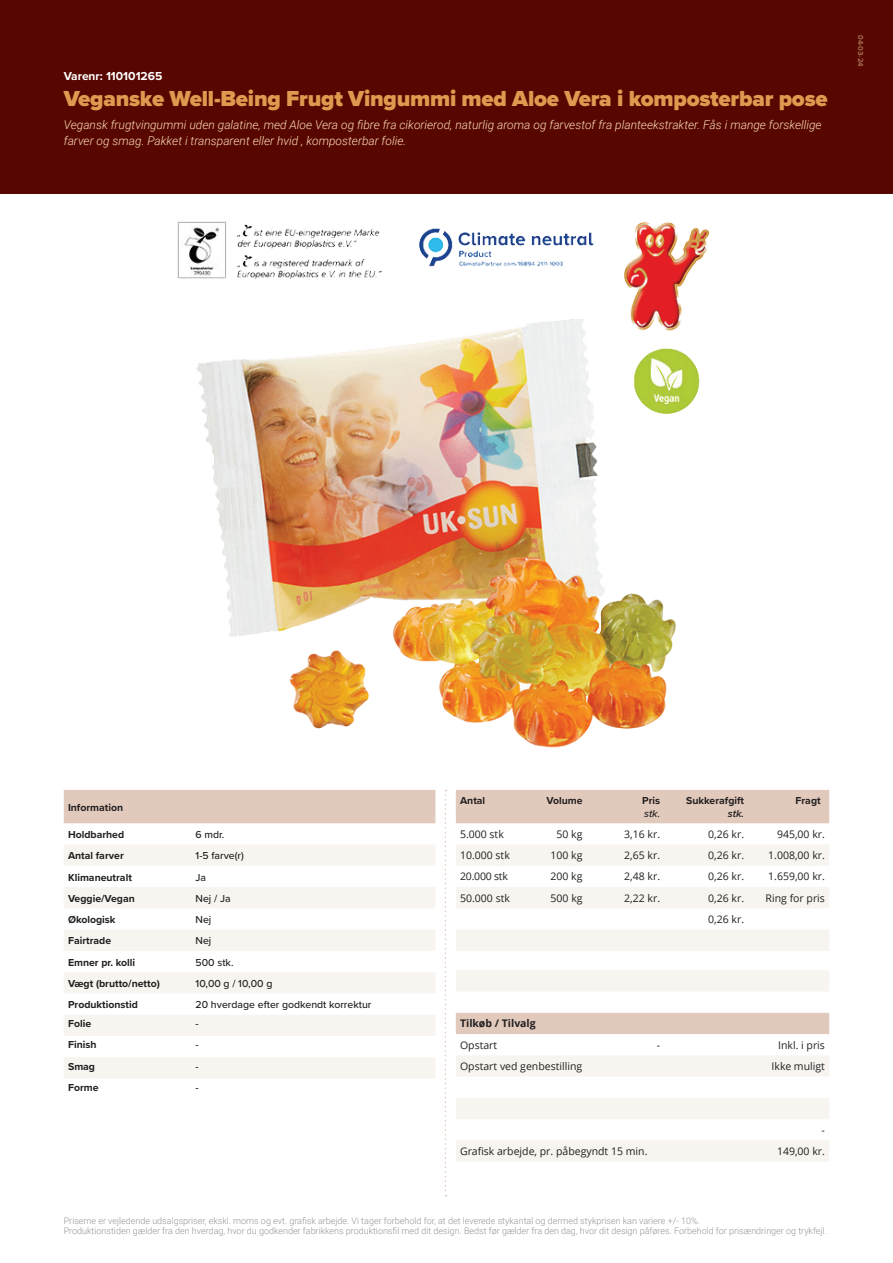
<style>
.page{position:relative;width:893px;height:1263px;background:#fff}
.page>*{position:absolute;margin:0;border:0;box-sizing:border-box;transform-origin:0 0}
.t1{font:900 22.5px "Proxima Nova";letter-spacing:-.01em;color:#e1984f}
.t2{font:italic 300 12px/16.5px "Roboto";color:#fddbb7}
.t3{font:700 12px "Proxima Nova";color:#fff}
.t4{font:10.5px "Open Sans";color:#231f20}
.t5{font:700 10.5px "Proxima Nova";color:#231f20}
.t6{font:500 10.5px "Proxima Nova";color:#231f20}
.t7{font:700 10.5px "Open Sans";color:#231f20}
.t8{font:italic 500 10.5px "Proxima Nova";color:#231f20}
.t9{font:italic 600 10.5px "Proxima Nova";color:#231f20}
.t10{font:300 9px/10.8px "Roboto";color:#939598}
.t11{font:700 7.5px "Proxima Nova";color:#a66d53}
</style>
<div class="page">
<div style="left:0;top:0;width:893px;height:193px;background:#570700"></div>
<div style="left:64px;top:790px;width:371px;height:33px;background:#e1c9bc"></div>
<svg style="left:64px;top:845px;width:371px;height:233px;fill:#f8f4f0"></svg>
<div style="left:456px;top:790px;width:373px;height:34px;background:#e1c9bc"></div>
<svg style="left:456px;top:845px;width:373px;height:316px;fill:#f8f4f0"></svg>
<img style="left:177px;top:221px;width:532px;height:527px">
<svg style="left:445px;top:790px;width:1px;height:406px"></svg>
<h2 class="t3" style="left:64px;top:67px;width:100px">Varenr: 110101265</h2>
<h1 class="t1" style="left:64px;top:81px;width:765px">Veganske Well-Being Frugt Vingummi med Aloe Vera i komposterbar pose</h1>
<h2 class="t2" style="left:64px;top:116px;width:759px">Vegansk frugtvingummi uden galatine, med Aloe Vera og fibre fra cikorierod, naturlig aroma og farvestof fra planteekstrakter. Fås i mange forskellige farver og smag. Pakket i transparent eller hvid , komposterbar folie.</h2>
<p class="t11" style="left:866px;top:35px;width:33px;rotate:90deg">04-03-24</p>
<p class="t5" style="left:68px;top:799px;width:57px">Information</p>
<p class="t5" style="left:68px;top:827px;width:58px">Holdbarhed</p>
<p class="t6" style="left:196px;top:827px;width:30px">6 mdr.</p>
<p class="t5" style="left:68px;top:848px;width:57px">Antal farver</p>
<p class="t6" style="left:196px;top:848px;width:50px">1-5 farve(r)</p>
<p class="t5" style="left:68px;top:869px;width:65px">Klimaneutralt</p>
<p class="t6" style="left:196px;top:869px;width:12px">Ja</p>
<p class="t5" style="left:68px;top:890px;width:68px">Veggie/Vegan</p>
<p class="t6" style="left:196px;top:890px;width:37px">Nej / Ja</p>
<p class="t5" style="left:68px;top:912px;width:49px">Økologisk</p>
<p class="t6" style="left:196px;top:912px;width:17px">Nej</p>
<p class="t5" style="left:68px;top:933px;width:45px">Fairtrade</p>
<p class="t6" style="left:196px;top:933px;width:17px">Nej</p>
<p class="t5" style="left:68px;top:954px;width:69px">Emner pr. kolli</p>
<p class="t6" style="left:196px;top:954px;width:39px">500 stk.</p>
<p class="t5" style="left:68px;top:975px;width:93px">Vægt (brutto/netto)</p>
<p class="t6" style="left:196px;top:975px;width:78px">10,00 g / 10,00 g</p>
<p class="t5" style="left:68px;top:997px;width:71px">Produktionstid</p>
<p class="t6" style="left:196px;top:997px;width:177px">20 hverdage efter godkendt korrektur</p>
<p class="t5" style="left:68px;top:1016px;width:25px">Folie</p>
<p class="t6" style="left:196px;top:1016px;width:5px">-</p>
<p class="t5" style="left:68px;top:1037px;width:30px">Finish</p>
<p class="t6" style="left:196px;top:1037px;width:5px">-</p>
<p class="t5" style="left:68px;top:1058px;width:29px">Smag</p>
<p class="t6" style="left:196px;top:1058px;width:5px">-</p>
<p class="t5" style="left:68px;top:1080px;width:32px">Forme</p>
<p class="t6" style="left:196px;top:1080px;width:5px">-</p>
<p class="t5" style="left:460px;top:793px;width:27px">Antal</p>
<p class="t5" style="left:546px;top:793px;width:38px">Volume</p>
<p class="t5" style="left:642px;top:793px;width:19px">Pris</p>
<p class="t8" style="left:644px;top:806px;width:18px">stk.</p>
<p class="t5" style="left:686px;top:793px;width:59px">Sukkerafgift</p>
<p class="t9" style="left:728px;top:806px;width:18px">stk.</p>
<p class="t5" style="left:795px;top:793px;width:27px">Fragt</p>
<p class="t4" style="left:460px;top:827px;width:45px">5.000 stk</p>
<p class="t4" style="left:557px;top:827px;width:28px">50 kg</p>
<p class="t4" style="left:624px;top:827px;width:37px">3,16 kr.</p>
<p class="t4" style="left:708px;top:827px;width:37px">0,26 kr.</p>
<p class="t4" style="left:777px;top:827px;width:49px">945,00 kr.</p>
<p class="t4" style="left:460px;top:848px;width:51px">10.000 stk</p>
<p class="t4" style="left:551px;top:848px;width:34px">100 kg</p>
<p class="t4" style="left:624px;top:848px;width:37px">2,65 kr.</p>
<p class="t4" style="left:708px;top:848px;width:37px">0,26 kr.</p>
<p class="t4" style="left:768px;top:848px;width:58px">1.008,00 kr.</p>
<p class="t4" style="left:460px;top:869px;width:49px">20.000 stk</p>
<p class="t4" style="left:551px;top:869px;width:34px">200 kg</p>
<p class="t4" style="left:624px;top:869px;width:37px">2,48 kr.</p>
<p class="t4" style="left:708px;top:869px;width:37px">0,26 kr.</p>
<p class="t4" style="left:768px;top:869px;width:58px">1.659,00 kr.</p>
<p class="t4" style="left:460px;top:891px;width:51px">50.000 stk</p>
<p class="t4" style="left:551px;top:891px;width:34px">500 kg</p>
<p class="t4" style="left:624px;top:891px;width:37px">2,22 kr.</p>
<p class="t4" style="left:708px;top:891px;width:37px">0,26 kr.</p>
<p class="t4" style="left:766px;top:891px;width:61px">Ring for pris</p>
<p class="t4" style="left:708px;top:912px;width:37px">0,26 kr.</p>
<p class="t7" style="left:460px;top:1016px;width:77px">Tilkøb / Tilvalg</p>
<p class="t4" style="left:460px;top:1038px;width:39px">Opstart</p>
<p class="t4" style="left:657px;top:1038px;width:5px">-</p>
<p class="t4" style="left:778px;top:1038px;width:48px">Inkl. i pris</p>
<p class="t4" style="left:460px;top:1059px;width:124px">Opstart ved genbestilling</p>
<p class="t4" style="left:772px;top:1059px;width:55px">Ikke muligt</p>
<p class="t4" style="left:822px;top:1123px;width:5px">-</p>
<p class="t4" style="left:460px;top:1144px;width:189px">Grafisk arbejde, pr. påbegyndt 15 min.</p>
<p class="t4" style="left:777px;top:1144px;width:49px">149,00 kr.</p>
<p class="t10" style="left:64px;top:1214px;width:764px">Priserne er vejledende udsalgspriser, ekskl. moms og evt. grafisk arbejde. Vi tager forbehold for, at det leverede stykantal og dermed stykprisen kan variere +/- 10%.<br>Produktionstiden gælder fra den hverdag, hvor du godkender fabrikkens produktionsfil med dit design. Bedst før gælder fra den dag, hvor dit design påføres. Forbehold for prisændringer og trykfejl.</p>
</div>
